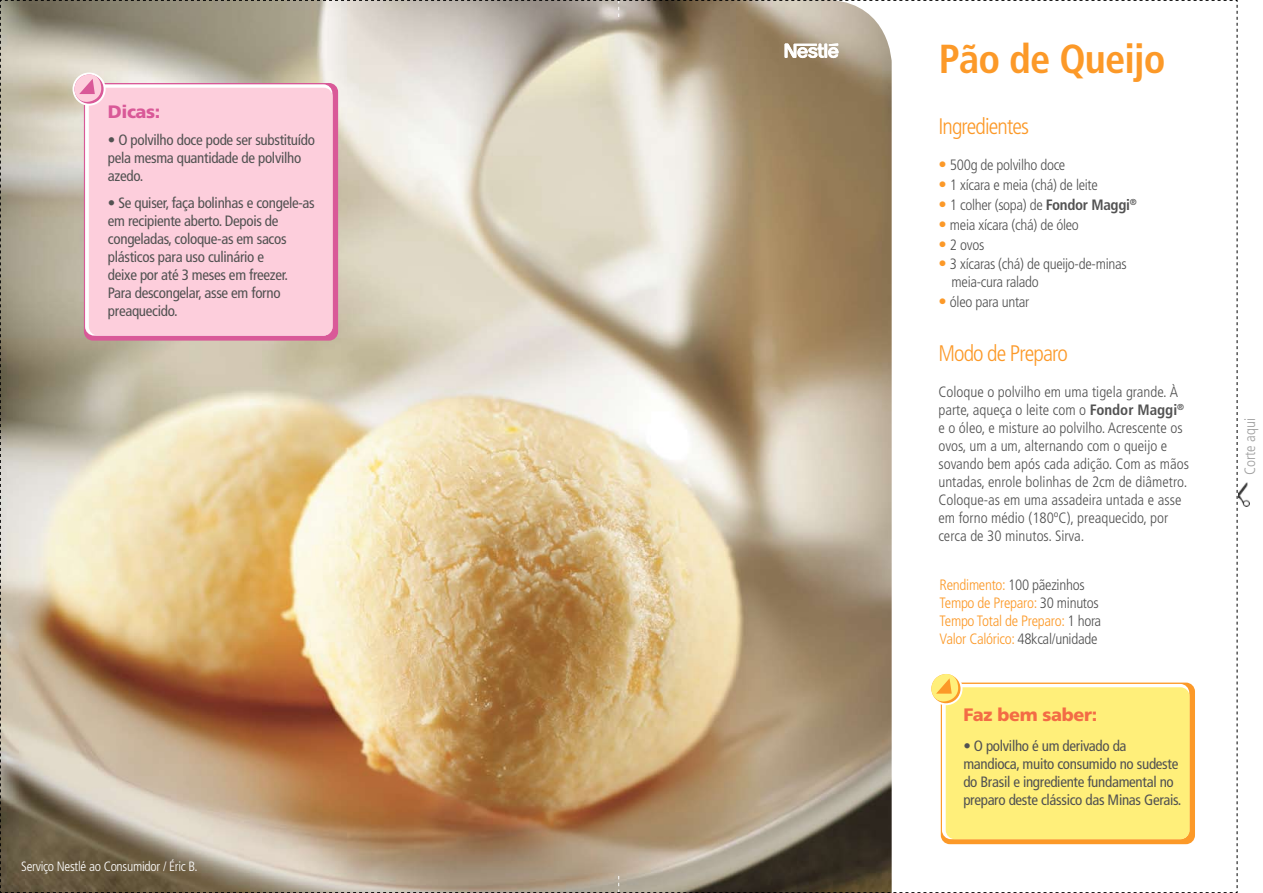
<style>
.page{position:relative;width:1263px;height:893px;background:#fff}
.page>*{position:absolute;margin:0;border:0;box-sizing:border-box;transform-origin:0 0}
.t1{font:700 condensed 40.5px "Frutiger";letter-spacing:-.02em;color:#fc9928}
.t2{font:300 condensed 22.5px "Frutiger";letter-spacing:-.04em;color:#fc9928}
.t3{font:900 18px "Frutiger";letter-spacing:-.02em;color:#f36c45}
.t4{font:900 18px "Frutiger";letter-spacing:-.025em;color:#d95998}
.t5{font:condensed 15px/18px "Frutiger";letter-spacing:-.02em;color:#525252}
.t6{font:300 condensed 15px/18px "Frutiger";color:#525252}
.t7{font:300 condensed 15px/18px "Frutiger";letter-spacing:-.02em;color:#525252}
.t8{font:300 condensed 15px/18px "Frutiger";letter-spacing:-.02em;color:#fc9928}
.t9{font:300 condensed 15px "Frutiger";color:#9f9f9f}
.t10{font:300 condensed 13.5px "Frutiger";letter-spacing:-.02em;color:#fff}
.s1{font-size:16.5px;color:#fc9928}
.s2{font-weight:700}
.s3{color:#525252}
</style>
<div class="page">
<img style="left:1238px;top:483px;width:11px;height:24px">
<img style="left:0;top:0;width:1238px;height:893px">
<p class="t4" style="left:108px;top:101px;width:54px">Dicas:</p>
<p class="t5" style="left:108px;top:131px;width:209px">• O polvilho doce pode ser substituído pela mesma quantidade de polvilho azedo.</p>
<p class="t5" style="left:108px;top:194px;width:208px">• Se quiser, faça bolinhas e congele-as em recipiente aberto. Depois de congeladas, coloque-as em sacos plásticos para uso culinário e<br>deixe por até 3 meses em freezer.<br>Para descongelar, asse em forno preaquecido.</p>
<p class="t10" style="left:21px;top:858px;width:178px">Serviço Nestlé ao Consumidor / Éric B.</p>
<h1 class="t1" style="left:939px;top:35px;width:228px">Pão de Queijo</h1>
<h2 class="t2" style="left:938px;top:114px;width:92px">Ingredientes</h2>
<p class="t7" style="left:938px;top:156px;width:128px"><span class="s1">•</span> 500g de polvilho doce</p>
<p class="t7" style="left:938px;top:176px;width:161px"><span class="s1">•</span> 1 xícara e meia (chá) de leite</p>
<p class="t7" style="left:938px;top:196px;width:200px"><span class="s1">•</span> 1 colher (sopa) de <span class="s2">Fondor Maggi</span><sup>®</sup></p>
<p class="t7" style="left:938px;top:216px;width:142px"><span class="s1">•</span> meia xícara (chá) de óleo</p>
<p class="t6" style="left:938px;top:236px;width:47px"><span class="s1">•</span> 2 ovos</p>
<p class="t7" style="left:952px;top:255px;width:177px;text-indent:-13px"><span class="s1">•</span> 3 xícaras (chá) de queijo-de-minas meia-cura ralado</p>
<p class="t7" style="left:938px;top:293px;width:92px"><span class="s1">•</span> óleo para untar</p>
<h2 class="t2" style="left:938px;top:340px;width:131px">Modo de Preparo</h2>
<p class="t6" style="left:938px;top:383px;width:252px">Coloque o polvilho em uma tigela grande. À parte, aqueça o leite com o <span class="s2">Fondor Maggi</span><sup>® </sup>e o óleo, e misture ao polvilho. Acrescente os ovos, um a um, alternando com o queijo e sovando bem após cada adição. Com as mãos untadas, enrole bolinhas de 2cm de diâmetro.<br>Coloque-as em uma assadeira untada e asse em forno médio (180ºC), preaquecido, por cerca de 30 minutos. Sirva.</p>
<p class="t8" style="left:940px;top:576px;width:163px">Rendimento: <span class="s3">100 pãezinhos<br></span>Tempo de Preparo: <span class="s3">30 minutos<br></span>Tempo Total de Preparo: <span class="s3">1 hora<br></span>Valor Calórico: <span class="s3">48kcal/unidade</span></p>
<p class="t3" style="left:963px;top:703px;width:135px">Faz bem saber:</p>
<p class="t5" style="left:963px;top:737px;width:220px">• O polvilho é um derivado da mandioca, muito consumido no sudeste do Brasil e ingrediente fundamental no preparo deste clássico das Minas Gerais.</p>
<p class="t9" style="left:1241px;top:475px;width:58px;rotate:-90deg">Corte aqui</p>
</div>
